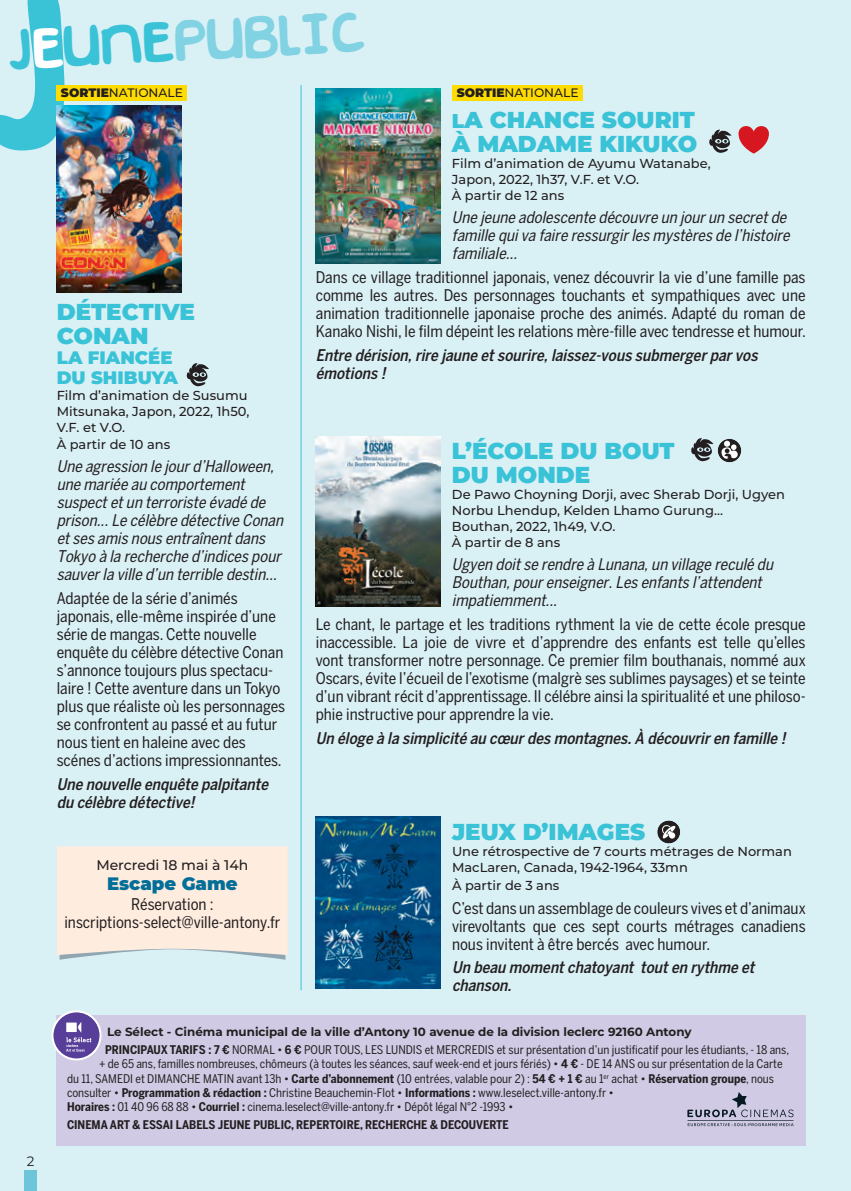
<style>
.page{position:relative;width:851px;height:1191px;background:#fff}
.page>*{position:absolute;margin:0;border:0;box-sizing:border-box;transform-origin:0 0}
.t1{font:38px "DJB Emphatic";color:#81d2e2}
.t2{font:900 23px/24px "Montserrat";color:#3ac2d7}
.t3{font:900 18px/20px "Montserrat";color:#3ac2d7}
.t4{font:900 18px "Montserrat";color:#036f98}
.t5{font:16px/18px "Benton Sans Cond";color:#231f20;text-align:justify}
.t6{font:italic 16px/18px "Benton Sans Cond";color:#231f20}
.t7{font:italic 500 16px/18px "Benton Sans Cond";color:#231f20}
.t8{font:500 14px "Montserrat";color:#231f20}
.t9{font:13.6px "Montserrat";color:#231f20}
.t10{font:500 13px/16px "Montserrat";color:#231f20}
.t11{font:500 12.2px "Montserrat";color:#231f20}
.t12{font:11.8px "Benton Sans Cond";color:#231f20}
.t13{font:700 11.8px "Montserrat";color:#231f20}
.t14{font:700 11.8px "Benton Sans Cond";color:#231f20}
.s1{color:#3ac2d7}
.s2{color:#fff}
.s3{font-weight:900}
.s4{font-size:20px}
.s5{font-weight:700}
</style>
<div class="page">
<div style="left:0;top:0;width:850px;height:1191px;background:#d9f0f5"></div>
<div style="left:25px;top:1170px;width:12px;height:21px;background:#6dc5d9"></div>
<svg style="left:717px;top:439px;width:24px;height:23px"></svg>
<div style="left:723px;top:441px;width:7px;height:6px;background:#fff;border-radius:50%"></div>
<svg style="left:720px;top:444px;width:17px;height:15px"></svg>
<svg style="left:691px;top:438px;width:22px;height:23px"></svg>
<svg style="left:57px;top:846px;width:231px;height:113px;background:#f9eadf"></svg>
<img style="left:57px;top:105px;width:124px;height:187px">
<div style="left:57px;top:85px;width:130px;height:15px;background:#ffdc01"></div>
<img style="left:316px;top:816px;width:124px;height:172px">
<img style="left:316px;top:436px;width:124px;height:170px">
<hr style="left:300px;top:85px;width:1px;height:905px;background:#3ac2d7">
<div style="left:56px;top:1015px;width:749px;height:130px;background:#d0cae4"></div>
<div style="left:52px;top:1011px;width:48px;height:48px;background:#573e99;border-radius:50%"></div>
<svg style="left:66px;top:1022px;width:25px;height:29px"></svg>
<div style="left:51px;top:1010px;width:50px;height:50px;border:2px solid #fff;border-radius:50%"></div>
<svg style="left:687px;top:1092px;width:106px;height:34px"></svg>
<svg style="left:187px;top:363px;width:22px;height:23px"></svg>
<div style="left:452px;top:85px;width:131px;height:15px;background:#ffdc01"></div>
<svg style="left:709px;top:129px;width:22px;height:24px"></svg>
<img style="left:316px;top:88px;width:124px;height:175px">
<div style="left:657px;top:820px;width:23px;height:23px;background:#231f20;border-radius:50%"></div>
<svg style="left:662px;top:825px;width:13px;height:13px"></svg>
<svg style="left:738px;top:126px;width:30px;height:28px"></svg>
<svg style="left:0;top:0;width:65px;height:152px"></svg>
<h1 class="t1" style="left:8px;top:35px;width:358px;rotate:-3deg"><span class="s1">J</span><span class="s2">E</span><span class="s1">UNE</span>PUBLIC</h1>
<p class="t11" style="left:61px;top:84px;width:123px"><span class="s3">SORTIE</span>NATIONALE</p>
<h2 class="t2" style="left:57px;top:299px;width:140px">DÉTECTIVE<br>CONAN</h2>
<p class="t3" style="left:57px;top:347px;width:123px">LA FIANCÉE<br>DU SHIBUYA</p>
<p class="t10" style="left:57px;top:387px;width:194px">Film d’animation de Susumu<br>Mitsunaka, Japon, 2022, 1h50,<br>V.F. et V.O.<br>À partir de 10 ans</p>
<p class="t6" style="left:57px;top:457px;width:228px">Une agression le jour d’Halloween, une mariée au comportement suspect et un terroriste évadé de prison... Le célèbre détective Conan et ses amis nous entraînent dans Tokyo à la recherche d’indices pour sauver la ville d’un terrible destin…</p>
<p class="t5" style="left:57px;top:589px;width:230px;text-align:left">Adaptée de la série d’animés japonais, elle-même inspirée d’une série de mangas. Cette nouvelle enquête du célèbre détective Conan s’annonce toujours plus spectacu&shy;laire ! Cette aventure dans un Tokyo plus que réaliste où les personnages se confrontent au passé et au futur nous tient en haleine avec des scénes d’actions impressionnantes.</p>
<p class="t7" style="left:57px;top:774px;width:213px">Une nouvelle enquête palpitante du célèbre détective!</p>
<p class="t8" style="left:96px;top:855px;width:153px">Mercredi 18 mai à 14h</p>
<p class="t4" style="left:107px;top:870px;width:132px">Escape Game</p>
<p class="t5" style="left:64px;top:895px;width:217px;text-align:center">Réservation : inscriptions-select@ville-antony.fr</p>
<p class="t11" style="left:456px;top:84px;width:123px"><span class="s3">SORTIE</span>NATIONALE</p>
<h2 class="t2" style="left:452px;top:106px;width:247px"><span class="s4">L</span>A CHANCE SOURIT<br>À MADAME KIKUKO</h2>
<p class="t10" style="left:452px;top:154px;width:260px">Film d’animation de Ayumu Watanabe,<br>Japon, 2022, 1h37, V.F. et V.O.<br>À partir de 12 ans</p>
<p class="t6" style="left:452px;top:208px;width:339px">Une jeune adolescente découvre un jour un secret de famille qui va faire ressurgir les mystères de l’histoire familiale…</p>
<p class="t5" style="left:316px;top:268px;width:491px">Dans ce village traditionnel japonais, venez découvrir la vie d’une famille pas comme les autres. Des personnages touchants et sympathiques avec une animation traditionnelle japonaise proche des animés. Adapté du roman de Kanako Nishi, le film dépeint les relations mère-fille avec tendresse et humour.</p>
<p class="t7" style="left:316px;top:346px;width:443px">Entre dérision, rire jaune et sourire, laissez-vous submerger par vos émotions !</p>
<h2 class="t2" style="left:452px;top:437px;width:224px">L’ÉCOLE DU BOUT<br>DU MONDE</h2>
<p class="t10" style="left:452px;top:485px;width:334px">De Pawo Choyning Dorji, avec Sherab Dorji, Ugyen<br>Norbu Lhendup, Kelden Lhamo Gurung…<br>Bouthan, 2022, 1h49, V.O.<br>À partir de 8 ans</p>
<p class="t6" style="left:452px;top:555px;width:322px">Ugyen doit se rendre à Lunana, un village reculé du<br>Bouthan, pour enseigner. Les enfants l’attendent impatiemment...</p>
<p class="t5" style="left:316px;top:615px;width:491px">Le chant, le partage et les traditions rythment la vie de cette école presque inaccessible. La joie de vivre et d’apprendre des enfants est telle qu’elles vont transformer notre personnage. Ce premier film bouthanais, nommé aux Oscars, évite l’écueil de l’exotisme (malgrè ses sublimes paysages) et se teinte d’un vibrant récit d’apprentissage. Il célébre ainsi la spiritualité et une philoso&shy;phie instructive pour apprendre la vie.</p>
<p class="t7" style="left:316px;top:729px;width:471px">Un éloge à la simplicité au cœur des montagnes. À découvrir en famille !</p>
<h2 class="t2" style="left:452px;top:818px;width:195px">JEUX D’IMAGES</h2>
<p class="t10" style="left:452px;top:842px;width:341px">Une rétrospective de 7 courts métrages de Norman<br>MacLaren, Canada, 1942-1964, 33mn</p>
<p class="t10" style="left:452px;top:876px;width:109px">À partir de 3 ans</p>
<p class="t5" style="left:452px;top:898px;width:355px">C’est dans un assemblage de couleurs vives et d’animaux virevoltants que ces sept courts métrages canadiens nous invitent à être bercés avec humour.</p>
<p class="t7" style="left:452px;top:958px;width:304px">Un beau moment chatoyant tout en rythme et chanson.</p>
<p class="t9" style="left:27px;top:1151px;width:9px">2</p>
<p class="t13" style="left:107px;top:1023px;width:586px">Le Sélect - Cinéma municipal de la ville d’Antony 10 avenue de la division leclerc 92160 Antony</p>
<p class="t12" style="left:105px;top:1043px;width:685px"><span class="s5">PRINCIPAUX TARIFS : 7 €</span> NORMAL • <span class="s5">6 €</span> POUR TOUS, LES LUNDIS et MERCREDIS et sur présentation d’un justificatif pour les étudiants, - 18 ans,</p>
<p class="t12" style="left:99px;top:1057px;width:685px">+ de 65 ans, familles nombreuses, chômeurs (à toutes les séances, sauf week-end et jours fériés) • <span class="s5">4 €</span> - DE 14 ANS ou sur présentation de la Carte</p>
<p class="t12" style="left:67px;top:1071px;width:708px">du 11, SAMEDI et DIMANCHE MATIN avant 13h • <span class="s5">Carte d’abonnement</span> (10 entrées, valable pour 2) : <span class="s5">54 € + 1 €</span> au 1<sup>er</sup> achat • <span class="s5">Réservation groupe</span>, nous</p>
<p class="t12" style="left:67px;top:1085px;width:548px">consulter • <span class="s5">Programmation &amp; rédaction :</span> Christine Beauchemin-Flot • <span class="s5">Informations :</span> www.leselect.ville-antony.fr •</p>
<p class="t12" style="left:67px;top:1100px;width:448px"><span class="s5">Horaires :</span> 01 40 96 68 88 • <span class="s5">Courriel :</span> cinema.leselect@ville-antony.fr • Dépôt légal N°2 -1993 •</p>
<p class="t14" style="left:67px;top:1118px;width:443px">CINEMA ART &amp; ESSAI LABELS JEUNE PUBLIC, REPERTOIRE, RECHERCHE &amp; DECOUVERTE</p>
</div>
